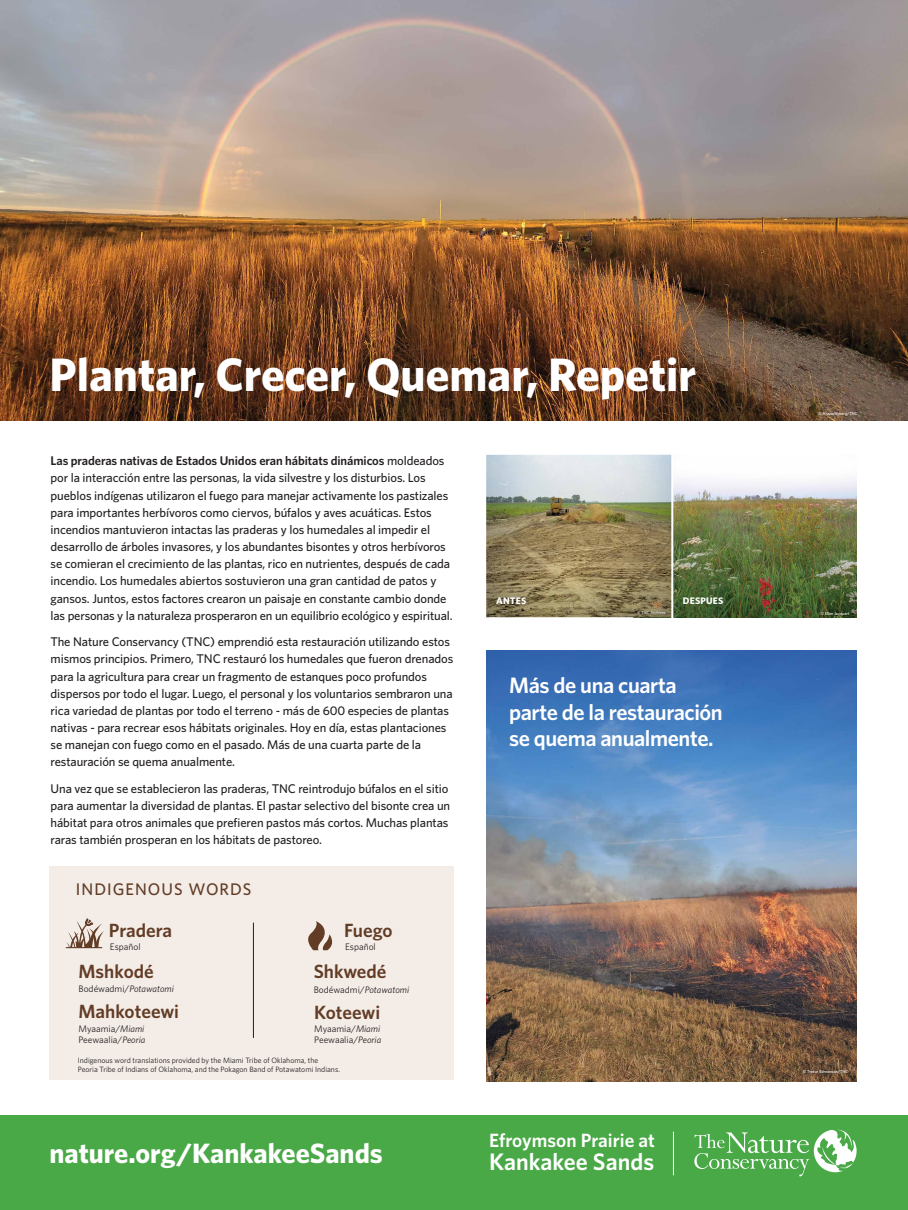
<style>
.page{position:relative;width:908px;height:1210px;background:#fff}
.page>*{position:absolute;margin:0;border:0;box-sizing:border-box;transform-origin:0 0}
.t1{font:700 46.9px "Whitney";color:#fff}
.t2{font:700 28px "Whitney";color:#fff}
.t3{font:600 23.87px "Whitney";color:#fff}
.t4{font:600 22.33px/26.8px "Whitney";letter-spacing:-.02em;color:#fff}
.t5{font:600 19.25px "Whitney";color:#fff}
.t6{font:600 19.14px "Whitney";color:#623c25}
.t7{font:500 16.8px "Whitney";letter-spacing:.06em;color:#623c25}
.t8{font:500 12.6px/17.1px "Whitney";letter-spacing:-.01em;color:#231f20}
.t9{font:700 9.48px "Whitney";letter-spacing:.02em;color:#fff}
.t10{font:9.45px/11.3px "Whitney";color:#231f20}
.t11{font:7.7px/9.2px "Whitney";color:#231f20}
.t12{font:500 4.2px "Whitney";color:#fff}
.t13{font:500 4.2px "Whitney";letter-spacing:-.02em;color:#fff}
.s1{font-weight:600}
.s2{font-style:italic}
</style>
<div class="page">
<div style="left:50px;top:865px;width:404px;height:214px;background:#f3ece7"></div>
<div style="left:0;top:1115px;width:907px;height:94px;background:#4aa947"></div>
<hr style="left:673px;top:1131px;width:1px;height:44px;background:#fff">
<svg style="left:694px;top:1129px;width:162px;height:47px"></svg>
<img style="left:0;top:0;width:907px;height:420px">
<img style="left:673px;top:478px;width:183px;height:139px">
<img style="left:486px;top:455px;width:185px;height:162px">
<img style="left:633px;top:606px;width:38px;height:12px">
<img style="left:816px;top:607px;width:39px;height:11px">
<img style="left:486px;top:650px;width:370px;height:431px">
<img style="left:798px;top:1065px;width:56px;height:17px">
<hr style="left:253px;top:922px;width:1px;height:116px;background:#231f20">
<svg style="left:66px;top:918px;width:38px;height:30px"></svg>
<svg style="left:308px;top:921px;width:25px;height:29px"></svg>
<h1 class="t1" style="left:50px;top:344px;width:647px">Plantar, Crecer, Quemar, Repetir</h1>
<p class="t13" style="left:818px;top:411px;width:40px">© Alyssa Nyberg/TNC</p>
<p class="t8" style="left:51px;top:452px;width:403px"><span class="s1">Las praderas nativas de Estados Unidos eran hábitats dinámicos</span> moldeados por la interacción entre las personas, la vida silvestre y los disturbios. Los pueblos indígenas utilizaron el fuego para manejar activamente los pastizales para importantes herbívoros como ciervos, búfalos y aves acuáticas. Estos incendios mantuvieron intactas las praderas y los humedales al impedir el desarrollo de árboles invasores, y los abundantes bisontes y otros herbívoros se comieran el crecimiento de las plantas, rico en nutrientes, después de cada incendio. Los humedales abiertos sostuvieron una gran cantidad de patos y gansos. Juntos, estos factores crearon un paisaje en constante cambio donde las personas y la naturaleza prosperaron en un equilibrio ecológico y espiritual.</p>
<p class="t8" style="left:51px;top:633px;width:404px">The Nature Conservancy (TNC) emprendió esta restauración utilizando estos mismos principios. Primero, TNC restauró los humedales que fueron drenados para la agricultura para crear un fragmento de estanques poco profundos dispersos por todo el lugar. Luego, el personal y los voluntarios sembraron una rica variedad de plantas por todo el terreno - más de 600 especies de plantas nativas - para recrear esos hábitats originales. Hoy en día, estas plantaciones se manejan con fuego como en el pasado. Más de una cuarta parte de la restauración se quema anualmente.</p>
<p class="t8" style="left:51px;top:780px;width:401px">Una vez que se establecieron las praderas, TNC reintrodujo búfalos en el sitio para aumentar la diversidad de plantas. El pastar selectivo del bisonte crea un hábitat para otros animales que prefieren pastos más cortos. Muchas plantas raras también prosperan en los hábitats de pastoreo.</p>
<h3 class="t7" style="left:76px;top:878px;width:177px">INDIGENOUS WORDS</h3>
<h3 class="t6" style="left:109px;top:918px;width:65px">Pradera</h3>
<h3 class="t6" style="left:344px;top:917px;width:50px">Fuego</h3>
<p class="t10" style="left:110px;top:941px;width:32px">Español</p>
<p class="t10" style="left:345px;top:941px;width:32px">Español</p>
<h3 class="t6" style="left:78px;top:958px;width:77px">Mshkodé</h3>
<h3 class="t6" style="left:313px;top:958px;width:74px">Shkwedé</h3>
<p class="t10" style="left:78px;top:983px;width:97px">Bodéwadmi/<span class="s2">Potawatomi</span></p>
<p class="t10" style="left:314px;top:983px;width:97px">Bodéwadmi/<span class="s2">Potawatomi</span></p>
<h3 class="t6" style="left:78px;top:999px;width:102px">Mahkoteewi</h3>
<h3 class="t6" style="left:314px;top:999px;width:67px">Koteewi</h3>
<p class="t10" style="left:78px;top:1023px;width:68px">Myaamia/<span class="s2">Miami<br></span>Peewaalia/<span class="s2">Peoria</span></p>
<p class="t10" style="left:314px;top:1022px;width:68px">Myaamia/<span class="s2">Miami<br></span>Peewaalia/<span class="s2">Peoria</span></p>
<p class="t11" style="left:78px;top:1055px;width:263px">Indigenous word translations provided by the Miami Tribe of Oklahoma, the<br>Peoria Tribe of Indians of Oklahoma, and the Pokagon Band of Potawatomi Indians.</p>
<h2 class="t2" style="left:49px;top:1135px;width:335px">nature.org/KankakeeSands</h2>
<p class="t9" style="left:496px;top:594px;width:32px">ANTES</p>
<p class="t9" style="left:682px;top:595px;width:42px">DESPUES</p>
<p class="t12" style="left:636px;top:609px;width:30px">© TNC Archives</p>
<p class="t12" style="left:820px;top:610px;width:30px">© Ellen Jacquart</p>
<h3 class="t4" style="left:509px;top:671px;width:215px">Más de una cuarta parte de la restauración se quema anualmente.</h3>
<h3 class="t5" style="left:489px;top:1127px;width:167px">Efroymson Prairie at</h3>
<h3 class="t3" style="left:489px;top:1145px;width:166px">Kankakee Sands</h3>
<p class="t12" style="left:802px;top:1069px;width:47px">© Trevor Edmonson/TNC</p>
</div>
